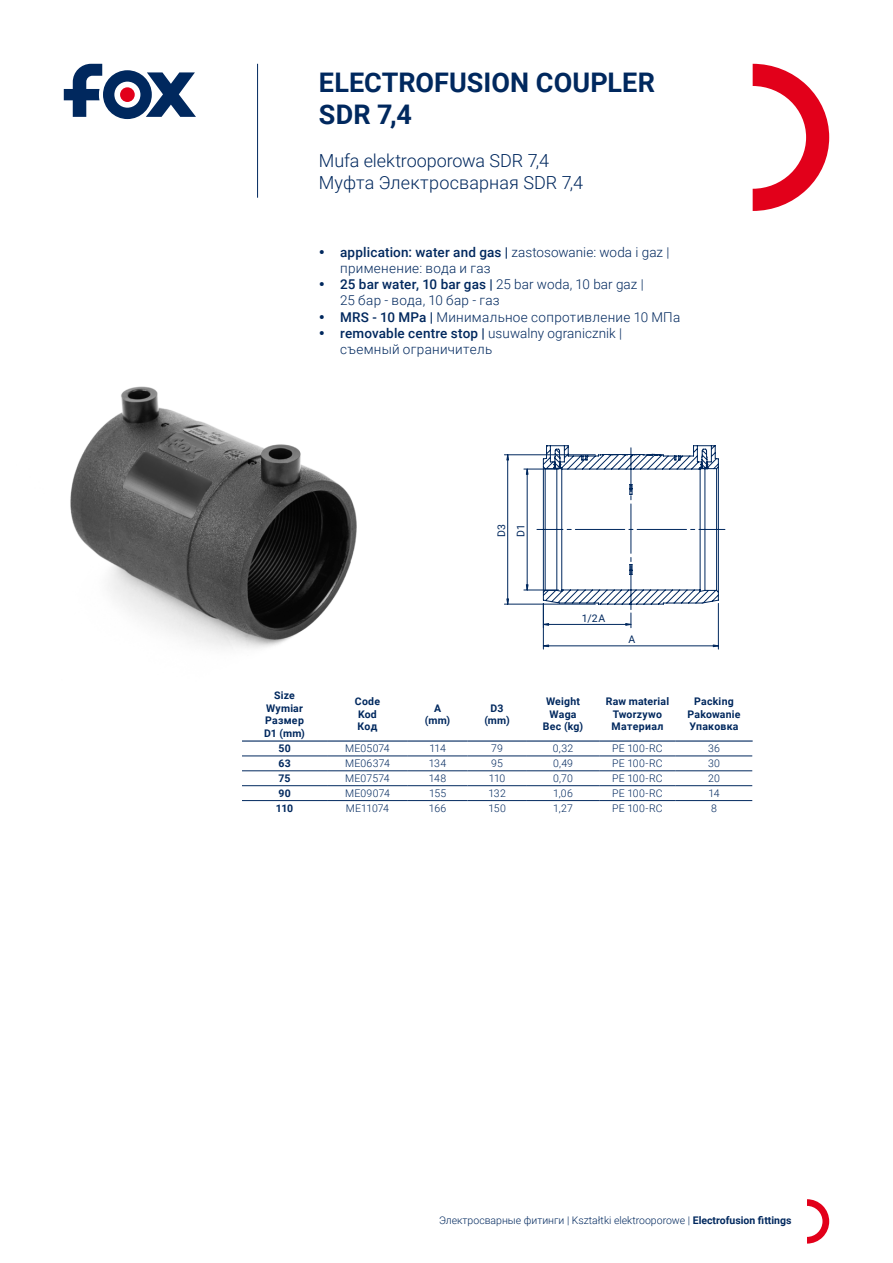
<style>
.page{position:relative;width:893px;height:1263px;background:#fff}
.page>*{position:absolute;margin:0;border:0;box-sizing:border-box;transform-origin:0 0}
.t1{font:700 27px/32.4px "Roboto";color:#00285e}
.t2{font:300 18px/22.5px "Roboto";color:#00285e}
.t3{font:300 13.5px/16.2px "Roboto";letter-spacing:.02em;color:#00285e}
.t4{font:300 10.5px "Roboto";color:#00285e}
.t5{font:700 10.5px/12.6px "Roboto";letter-spacing:.02em;color:#00285e;text-align:center}
.t6{font:300 10.5px "Roboto";letter-spacing:.02em;color:#00285e}
.t7{font:10.5px/19.5px "Roboto";color:#00285e}
.s1{font-weight:500}
.s2{font-weight:700}
</style>
<div class="page">
<hr style="left:257px;top:64px;width:1px;height:134px;background:#00285e">
<svg style="left:64px;top:64px;width:132px;height:55px"></svg>
<div style="left:120px;top:87px;width:15px;height:15px;background:#e2001a;border-radius:50%"></div>
<svg style="left:753px;top:64px;width:76px;height:147px"></svg>
<img style="left:70px;top:386px;width:287px;height:263px">
<hr style="left:242px;top:756px;width:85px;height:1px;background:#00285e">
<hr style="left:327px;top:756px;width:81px;height:1px;background:#00285e">
<hr style="left:408px;top:756px;width:59px;height:1px;background:#00285e">
<hr style="left:467px;top:756px;width:60px;height:1px;background:#00285e">
<hr style="left:527px;top:756px;width:72px;height:1px;background:#00285e">
<hr style="left:599px;top:756px;width:77px;height:1px;background:#00285e">
<hr style="left:676px;top:756px;width:76px;height:1px;background:#00285e">
<hr style="left:242px;top:770px;width:85px;height:1px;background:#00285e">
<hr style="left:327px;top:770px;width:81px;height:1px;background:#00285e">
<hr style="left:408px;top:770px;width:59px;height:1px;background:#00285e">
<hr style="left:467px;top:770px;width:60px;height:1px;background:#00285e">
<hr style="left:527px;top:770px;width:72px;height:1px;background:#00285e">
<hr style="left:599px;top:770px;width:77px;height:1px;background:#00285e">
<hr style="left:676px;top:770px;width:76px;height:1px;background:#00285e">
<hr style="left:242px;top:785px;width:85px;height:1px;background:#00285e">
<hr style="left:327px;top:785px;width:81px;height:1px;background:#00285e">
<hr style="left:408px;top:785px;width:59px;height:1px;background:#00285e">
<hr style="left:467px;top:785px;width:60px;height:1px;background:#00285e">
<hr style="left:527px;top:785px;width:72px;height:1px;background:#00285e">
<hr style="left:599px;top:785px;width:77px;height:1px;background:#00285e">
<hr style="left:676px;top:785px;width:76px;height:1px;background:#00285e">
<hr style="left:242px;top:800px;width:85px;height:1px;background:#00285e">
<hr style="left:327px;top:800px;width:81px;height:1px;background:#00285e">
<hr style="left:408px;top:800px;width:59px;height:1px;background:#00285e">
<hr style="left:467px;top:800px;width:60px;height:1px;background:#00285e">
<hr style="left:527px;top:800px;width:72px;height:1px;background:#00285e">
<hr style="left:599px;top:800px;width:77px;height:1px;background:#00285e">
<hr style="left:676px;top:800px;width:76px;height:1px;background:#00285e">
<hr style="left:242px;top:740px;width:85px;height:2px;background:#00285e">
<hr style="left:327px;top:740px;width:81px;height:2px;background:#00285e">
<hr style="left:408px;top:740px;width:59px;height:2px;background:#00285e">
<hr style="left:467px;top:740px;width:60px;height:2px;background:#00285e">
<hr style="left:527px;top:740px;width:72px;height:2px;background:#00285e">
<hr style="left:599px;top:740px;width:77px;height:2px;background:#00285e">
<hr style="left:676px;top:740px;width:77px;height:2px;background:#00285e">
<hr style="left:543px;top:645px;width:175px;height:1px;background:#00285e">
<hr style="left:718px;top:603px;width:1px;height:46px;background:#00285e">
<hr style="left:543px;top:603px;width:1px;height:46px;background:#00285e">
<hr style="left:524px;top:469px;width:34px;height:1px;background:#00285e">
<hr style="left:527px;top:469px;width:1px;height:121px;background:#00285e">
<hr style="left:524px;top:590px;width:34px;height:1px;background:#00285e">
<hr style="left:507px;top:455px;width:1px;height:149px;background:#00285e">
<hr style="left:504px;top:604px;width:91px;height:1px;background:#00285e">
<hr style="left:504px;top:454px;width:91px;height:1px;background:#00285e">
<svg style="left:536px;top:445px;width:190px;height:183px"></svg>
<svg style="left:542px;top:644px;width:7px;height:3px"></svg>
<svg style="left:712px;top:644px;width:7px;height:3px"></svg>
<svg style="left:525px;top:468px;width:4px;height:7px"></svg>
<svg style="left:525px;top:584px;width:4px;height:7px"></svg>
<svg style="left:506px;top:454px;width:3px;height:7px"></svg>
<svg style="left:506px;top:598px;width:3px;height:7px"></svg>
<svg style="left:807px;top:1199px;width:22px;height:44px"></svg>
<h1 class="t1" style="left:319px;top:65px;width:338px">ELECTROFUSION COUPLER<br>SDR 7,4</h1>
<h2 class="t2" style="left:319px;top:148px;width:266px">Mufa elektrooporowa SDR 7,4<br>Муфта Электросварная SDR 7,4</h2>
<p class="t3" style="left:340px;top:243px;width:342px"><span class="s1">application: water and gas |</span> zastosowanie: woda i gaz | применение: вода и газ<br><span class="s1">25 bar water, 10 bar gas |</span> 25 bar woda, 10 bar gaz |<br>25 бар - вода, 10 бар - газ<br><span class="s1">MRS - 10 MPa |</span> Минимальное сопротивление 10 МПа <span class="s1">removable centre stop |</span> usuwalny ogranicznik | съемный ограничитель</p>
<p class="t7" style="left:491px;top:537px;width:14px;rotate:-90deg">D3<br>D1</p>
<p class="t7" style="left:582px;top:608px;width:25px">1/2A</p>
<p class="t7" style="left:629px;top:629px;width:8px">A</p>
<p class="t5" style="left:264px;top:688px;width:42px">Size<br>Wymiar<br>Размер<br>D1 (mm)</p>
<p class="t5" style="left:355px;top:695px;width:27px;text-align:left">Code<br>Kod<br>Код</p>
<p class="t5" style="left:425px;top:701px;width:27px">A (mm)</p>
<p class="t5" style="left:484px;top:701px;width:27px">D3 (mm)</p>
<p class="t5" style="left:543px;top:695px;width:42px">Weight<br>Waga<br>Bес (kg)</p>
<p class="t5" style="left:606px;top:695px;width:65px">Raw material<br>Tworzywo<br>Mатериал</p>
<p class="t5" style="left:688px;top:695px;width:54px">Packing<br>Pakowanie<br>Упаковка</p>
<p class="t5" style="left:278px;top:742px;width:14px">50</p>
<p class="t4" style="left:345px;top:741px;width:46px">ME05074</p>
<p class="t4" style="left:429px;top:741px;width:18px">114</p>
<p class="t4" style="left:491px;top:741px;width:13px">79</p>
<p class="t4" style="left:553px;top:741px;width:22px">0,32</p>
<p class="t4" style="left:612px;top:741px;width:52px">PE 100-RC</p>
<p class="t4" style="left:708px;top:741px;width:13px">36</p>
<p class="t5" style="left:278px;top:757px;width:14px">63</p>
<p class="t6" style="left:345px;top:756px;width:46px">ME06374</p>
<p class="t4" style="left:429px;top:756px;width:19px">134</p>
<p class="t4" style="left:491px;top:756px;width:13px">95</p>
<p class="t4" style="left:553px;top:756px;width:22px">0,49</p>
<p class="t4" style="left:612px;top:756px;width:52px">PE 100-RC</p>
<p class="t4" style="left:708px;top:756px;width:13px">30</p>
<p class="t5" style="left:279px;top:772px;width:14px">75</p>
<p class="t4" style="left:345px;top:771px;width:46px">ME07574</p>
<p class="t4" style="left:429px;top:771px;width:19px">148</p>
<p class="t4" style="left:489px;top:771px;width:18px">110</p>
<p class="t4" style="left:553px;top:771px;width:21px">0,70</p>
<p class="t4" style="left:612px;top:771px;width:52px">PE 100-RC</p>
<p class="t4" style="left:708px;top:771px;width:13px">20</p>
<p class="t5" style="left:278px;top:787px;width:14px">90</p>
<p class="t6" style="left:345px;top:786px;width:46px">ME09074</p>
<p class="t4" style="left:429px;top:786px;width:19px">155</p>
<p class="t4" style="left:488px;top:786px;width:19px">132</p>
<p class="t4" style="left:553px;top:786px;width:21px">1,06</p>
<p class="t4" style="left:612px;top:786px;width:52px">PE 100-RC</p>
<p class="t4" style="left:708px;top:786px;width:13px">14</p>
<p class="t5" style="left:276px;top:801px;width:19px">110</p>
<p class="t4" style="left:346px;top:801px;width:45px">ME11074</p>
<p class="t4" style="left:429px;top:801px;width:19px">166</p>
<p class="t4" style="left:488px;top:801px;width:19px">150</p>
<p class="t4" style="left:553px;top:801px;width:21px">1,27</p>
<p class="t4" style="left:612px;top:801px;width:52px">PE 100-RC</p>
<p class="t4" style="left:711px;top:801px;width:7px">8</p>
<p class="t4" style="left:439px;top:1213px;width:354px">Электросварные фитинги | Kształtki elektrooporowe | <span class="s2">Electrofusion fittings</span></p>
</div>
